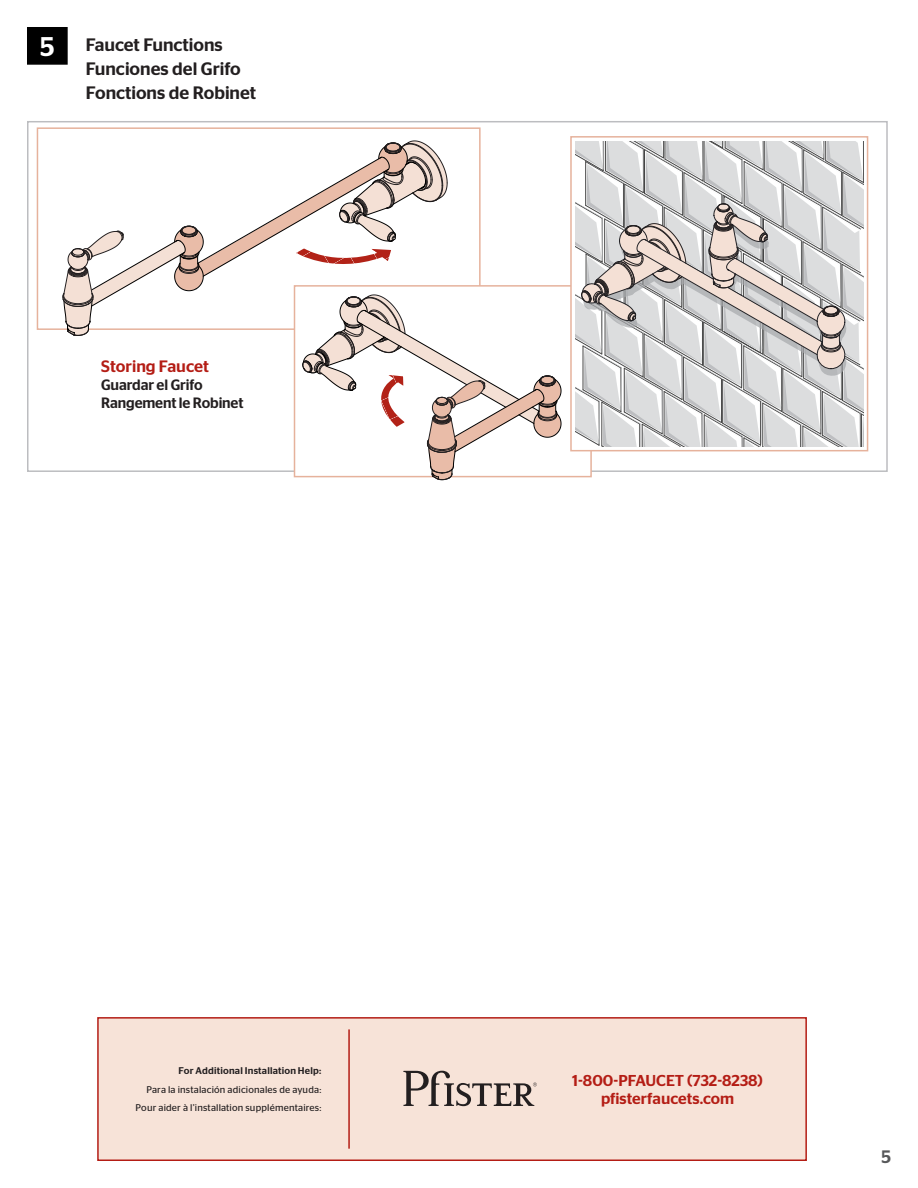
<style>
.page{position:relative;width:918px;height:1188px;background:#fff}
.page>*{position:absolute;margin:0;border:0;box-sizing:border-box;transform-origin:0 0}
.t1{font:500 27px "Stag Sans";color:#fff}
.t2{font:500 18px "Stag Sans";color:#231f20}
.t3{font:500 18px "Stag Sans";color:#57585a}
.t4{font:500 16.5px "Stag Sans";color:#b41d15}
.t5{font:500 15.75px "Stag Sans";color:#b41d15}
.t6{font:500 15px/18px "Stag Sans";letter-spacing:-.01em;color:#231f20}
.t7{font:9.75px "Stag Sans";letter-spacing:.015em;color:#231f20}
.t8{font:500 9.75px "Stag Sans";letter-spacing:.02em;color:#231f20}
</style>
<div class="page">
<div style="left:37px;top:127px;width:444px;height:203px;border:2px solid #e6b29c"></div>
<div style="left:294px;top:285px;width:298px;height:192px;background:#fff;border:2px solid #e6b29c"></div>
<div style="left:570px;top:136px;width:298px;height:315px;background:#fff;border:2px solid #e6b29c"></div>
<div style="left:97px;top:1017px;width:710px;height:144px;background:#f7e3d8;border:2px solid #b41d15"></div>
<hr style="left:348px;top:1029px;width:2px;height:120px;background:#b41d15">
<svg style="left:403px;top:1071px;width:134px;height:35px"></svg>
<svg style="left:59px;top:139px;width:508px;height:342px"></svg>
<svg style="left:576px;top:141px;width:288px;height:306px;background:#d0cfce"></svg>
<div style="left:27px;top:27px;width:41px;height:38px;background:#000;border:1px solid #000"></div>
<p class="t1" style="left:40px;top:31px;width:16px">5</p>
<p class="t2" style="left:86px;top:34px;width:139px">Faucet Functions</p>
<p class="t2" style="left:86px;top:58px;width:157px">Funciones del Grifo</p>
<p class="t2" style="left:86px;top:82px;width:172px">Fonctions de Robinet</p>
<p class="t4" style="left:101px;top:357px;width:109px">Storing Faucet</p>
<p class="t6" style="left:101px;top:376px;width:144px">Guardar el Grifo<br>Rangement le Robinet</p>
<p class="t8" style="left:179px;top:1065px;width:144px">For Additional Installation Help:</p>
<p class="t7" style="left:146px;top:1084px;width:177px">Para la instalación adicionales de ayuda:</p>
<p class="t7" style="left:136px;top:1102px;width:187px">Pour aider à l’installation supplémentaires:</p>
<p class="t5" style="left:572px;top:1072px;width:192px">1-800-PFAUCET (732-8238)</p>
<p class="t5" style="left:601px;top:1090px;width:135px">pfisterfaucets.com</p>
<h2 class="t3" style="left:881px;top:1146px;width:11px">5</h2>
</div>
